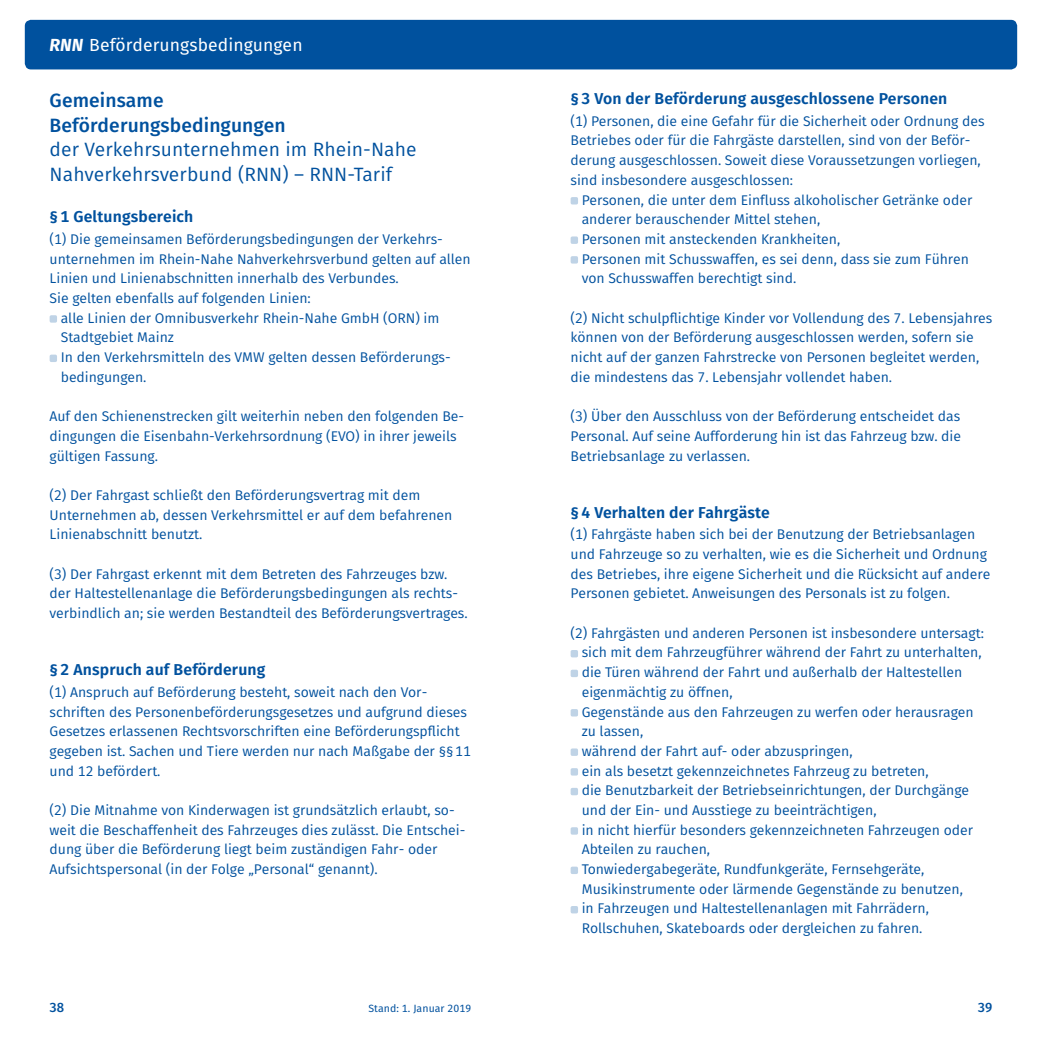
<style>
.page{position:relative;width:1042px;height:1042px;background:#fff}
.page>*{position:absolute;margin:0;border:0;box-sizing:border-box;transform-origin:0 0}
.t1{font:19.25px/24.5px "Fira Sans";letter-spacing:.005em;color:#00519e}
.t2{font:500 19.25px/24.5px "Fira Sans";letter-spacing:.005em;color:#00519e}
.t3{font:17.5px "Fira Sans";letter-spacing:.005em;color:#fff}
.t4{font:600 15.75px "Fira Sans";letter-spacing:.01em;color:#00519e}
.t5{font:14px/19.6px "Fira Sans";color:#00519e}
.t6{font:500 13.12px "Fira Sans";color:#00519e}
.t7{font:10.5px "Fira Sans";letter-spacing:.005em;color:#00519e}
.s1{font-weight:700;font-style:italic}
</style>
<div class="page">
<div style="left:50px;top:315px;width:7px;height:8px;background:#bfd3e6;border-radius:2px"></div>
<div style="left:50px;top:355px;width:7px;height:7px;background:#bfd3e6;border-radius:2px"></div>
<div style="left:570px;top:197px;width:8px;height:7px;background:#bfd3e6;border-radius:2px"></div>
<div style="left:570px;top:236px;width:8px;height:8px;background:#bfd3e6;border-radius:2px"></div>
<div style="left:570px;top:256px;width:8px;height:8px;background:#bfd3e6;border-radius:2px"></div>
<div style="left:570px;top:650px;width:8px;height:7px;background:#bfd3e6;border-radius:2px"></div>
<div style="left:570px;top:670px;width:8px;height:7px;background:#bfd3e6;border-radius:2px"></div>
<div style="left:570px;top:709px;width:8px;height:7px;background:#bfd3e6;border-radius:2px"></div>
<div style="left:570px;top:748px;width:8px;height:8px;background:#bfd3e6;border-radius:2px"></div>
<div style="left:570px;top:768px;width:8px;height:7px;background:#bfd3e6;border-radius:2px"></div>
<div style="left:570px;top:788px;width:8px;height:7px;background:#bfd3e6;border-radius:2px"></div>
<div style="left:570px;top:827px;width:8px;height:7px;background:#bfd3e6;border-radius:2px"></div>
<div style="left:570px;top:866px;width:8px;height:8px;background:#bfd3e6;border-radius:2px"></div>
<div style="left:570px;top:906px;width:8px;height:7px;background:#bfd3e6;border-radius:2px"></div>
<div style="left:25px;top:20px;width:992px;height:49px;background:#00519e;border-radius:6px"></div>
<p class="t3" style="left:50px;top:31px;width:254px"><span class="s1">RNN</span> Beförderungsbedingungen</p>
<h1 class="t2" style="left:50px;top:87px;width:238px">Gemeinsame<br>Beförderungsbedingungen</h1>
<h1 class="t1" style="left:50px;top:137px;width:369px">der Verkehrsunternehmen im Rhein-Nahe<br>Nahverkehrsverbund (RNN) – RNN-Tarif</h1>
<p class="t4" style="left:50px;top:204px;width:145px">§ 1 Geltungsbereich</p>
<p class="t5" style="left:50px;top:229px;width:393px">(1) Die gemeinsamen Beförderungsbedingungen der Verkehrs-</p>
<p class="t5" style="left:50px;top:249px;width:422px">unternehmen im Rhein-Nahe Nahverkehrsverbund gelten auf allen</p>
<p class="t5" style="left:50px;top:268px;width:351px">Linien und Linienabschnitten innerhalb des Verbundes.</p>
<p class="t5" style="left:50px;top:288px;width:263px">Sie gelten ebenfalls auf folgenden Linien:</p>
<p class="t5" style="left:61px;top:308px;width:380px">alle Linien der Omnibusverkehr Rhein-Nahe GmbH (ORN) im</p>
<p class="t5" style="left:61px;top:327px;width:115px">Stadtgebiet Mainz</p>
<p class="t5" style="left:61px;top:347px;width:390px">In den Verkehrsmitteln des VMW gelten dessen Beförderungs-</p>
<p class="t5" style="left:61px;top:367px;width:87px">bedingungen.</p>
<p class="t5" style="left:50px;top:406px;width:416px">Auf den Schienenstrecken gilt weiterhin neben den folgenden Be&shy;dingungen die Eisenbahn-Verkehrsordnung (EVO) in ihrer jeweils gültigen Fassung.</p>
<p class="t5" style="left:50px;top:485px;width:404px">(2) Der Fahrgast schließt den Beförderungsvertrag mit dem<br>Unternehmen ab, dessen Verkehrsmittel er auf dem befahrenen<br>Linienabschnitt benutzt.</p>
<p class="t5" style="left:50px;top:564px;width:420px">(3) Der Fahrgast erkennt mit dem Betreten des Fahrzeuges bzw. der Haltestellenanlage die Beförderungsbedingungen als rechts&shy;verbindlich an; sie werden Bestandteil des Beförderungsvertrages.</p>
<p class="t4" style="left:50px;top:657px;width:217px">§ 2 Anspruch auf Beförderung</p>
<p class="t5" style="left:50px;top:682px;width:423px">(1) Anspruch auf Beförderung besteht, soweit nach den Vor-- schriften des Personenbeförderungsgesetzes und aufgrund dieses Gesetzes erlassenen Rechtsvorschriften eine Beförderungspflicht gegeben ist. Sachen und Tiere werden nur nach Maßgabe der §§11 und 12 befördert.</p>
<p class="t5" style="left:50px;top:800px;width:416px">(2) Die Mitnahme von Kinderwagen ist grundsätzlich erlaubt, so&shy;weit die Beschaffenheit des Fahrzeuges dies zulässt. Die Entschei&shy;dung über die Beförderung liegt beim zuständigen Fahr- oder Aufsichtspersonal (in der Folge „Personal“ genannt).</p>
<p class="t4" style="left:570px;top:86px;width:378px">§ 3 Von der Beförderung ausgeschlossene Personen</p>
<p class="t5" style="left:570px;top:111px;width:415px">(1) Personen, die eine Gefahr für die Sicherheit oder Ordnung des Betriebes oder für die Fahrgäste darstellen, sind von der Beför&shy;derung ausgeschlossen. Soweit diese Voraussetzungen vorliegen, sind insbesondere ausgeschlossen:</p>
<p class="t5" style="left:582px;top:189px;width:392px">Personen, die unter dem Einfluss alkoholischer Getränke oder anderer berauschender Mittel stehen,<br>Personen mit ansteckenden Krankheiten,<br>Personen mit Schusswaffen, es sei denn, dass sie zum Führen von Schusswaffen berechtigt sind.</p>
<p class="t5" style="left:570px;top:308px;width:423px">(2) Nicht schulpflichtige Kinder vor Vollendung des 7. Lebensjahres können von der Beförderung ausgeschlossen werden, sofern sie nicht auf der ganzen Fahrstrecke von Personen begleitet werden, die mindestens das 7. Lebensjahr vollendet haben.</p>
<p class="t5" style="left:570px;top:406px;width:392px;text-align:justify">(3) Über den Ausschluss von der Beförderung entscheidet das Personal. Auf seine Aufforderung hin ist das Fahrzeug bzw. die Betriebsanlage zu verlassen.</p>
<p class="t4" style="left:570px;top:499px;width:201px">§ 4 Verhalten der Fahrgäste</p>
<p class="t5" style="left:570px;top:524px;width:421px">(1) Fahrgäste haben sich bei der Benutzung der Betriebsanlagen und Fahrzeuge so zu verhalten, wie es die Sicherheit und Ordnung des Betriebes, ihre eigene Sicherheit und die Rücksicht auf andere Personen gebietet. Anweisungen des Personals ist zu folgen.</p>
<p class="t5" style="left:582px;top:622px;width:404px;text-indent:-11px">(2) Fahrgästen und anderen Personen ist insbesondere untersagt: sich mit dem Fahrzeugführer während der Fahrt zu unterhalten, die Türen während der Fahrt und außerhalb der Haltestellen eigenmächtig zu öffnen,<br>Gegenstände aus den Fahrzeugen zu werfen oder herausragen zu lassen,<br>während der Fahrt auf- oder abzuspringen,<br>ein als besetzt gekennzeichnetes Fahrzeug zu betreten,<br>die Benutzbarkeit der Betriebseinrichtungen, der Durchgänge und der Ein- und Ausstiege zu beeinträchtigen,<br>in nicht hierfür besonders gekennzeichneten Fahrzeugen oder Abteilen zu rauchen,<br>Tonwiedergabegeräte, Rundfunkgeräte, Fernsehgeräte, Musikinstrumente oder lärmende Gegenstände zu benutzen,<br>in Fahrzeugen und Haltestellenanlagen mit Fahrrädern, Rollschuhen, Skateboards oder dergleichen zu fahren.</p>
<p class="t6" style="left:50px;top:996px;width:16px">38</p>
<p class="t7" style="left:368px;top:1000px;width:104px">Stand: 1. Januar 2019</p>
<p class="t6" style="left:977px;top:996px;width:16px">39</p>
</div>
